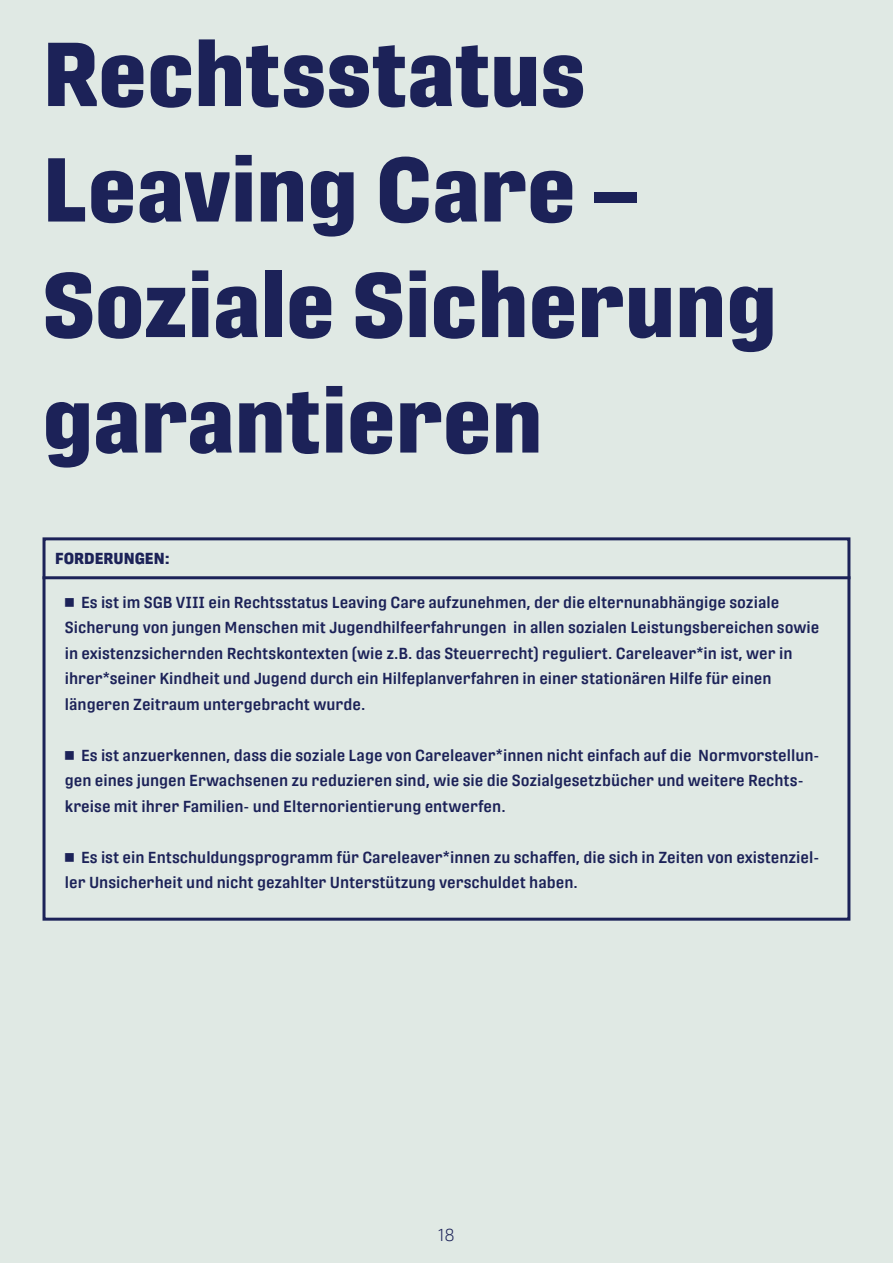
<style>
.page{position:relative;width:893px;height:1263px;background:#e0e9e4}
.page>*{position:absolute;margin:0;border:0;box-sizing:border-box;transform-origin:0 0}
.t1{font:800 90px/115.5px "Protipo Narrow";color:#1c2258}
.t2{font:300 17.25px "Protipo Narrow";color:#1c2258}
.t3{font:600 15.9px/25.5px "Protipo Narrow";color:#1c2258}
.t4{font:800 15.9px "Protipo Narrow";color:#1c2258}
</style>
<div class="page">
<div style="left:43px;top:537px;width:807px;height:384px;border:3px solid #1c2258"></div>
<hr style="left:43px;top:576px;width:807px;height:3px;background:#1c2258">
<p class="t1" style="left:43px;top:17px;width:736px">Rechtsstatus<br>Leaving Care –<br>Soziale Sicherung garantieren</p>
<p class="t4" style="left:55px;top:549px;width:116px">FORDERUNGEN:</p>
<p class="t3" style="left:65px;top:589px;width:756px">◼ Es ist im SGB VIII ein Rechtsstatus Leaving Care aufzunehmen, der die elternunabhängige soziale Sicherung von jungen Menschen mit Jugendhilfeerfahrungen in allen sozialen Leistungsbereichen sowie in existenzsichernden Rechtskontexten (wie z.B. das Steuerrecht) reguliert. Careleaver*in ist, wer in ihrer*seiner Kindheit und Jugend durch ein Hilfeplanverfahren in einer stationären Hilfe für einen längeren Zeitraum untergebracht wurde.</p>
<p class="t3" style="left:65px;top:742px;width:756px">◼ Es ist anzuerkennen, dass die soziale Lage von Careleaver*innen nicht einfach auf die Normvorstellun&shy;gen eines jungen Erwachsenen zu reduzieren sind, wie sie die Sozialgesetzbücher und weitere Rechts&shy;kreise mit ihrer Familien- und Elternorientierung entwerfen.</p>
<p class="t3" style="left:65px;top:844px;width:756px">◼ Es ist ein Entschuldungsprogramm für Careleaver*innen zu schaffen, die sich in Zeiten von existenziel&shy;ler Unsicherheit und nicht gezahlter Unterstützung verschuldet haben.</p>
<p class="t2" style="left:438px;top:1224px;width:18px">18</p>
</div>
